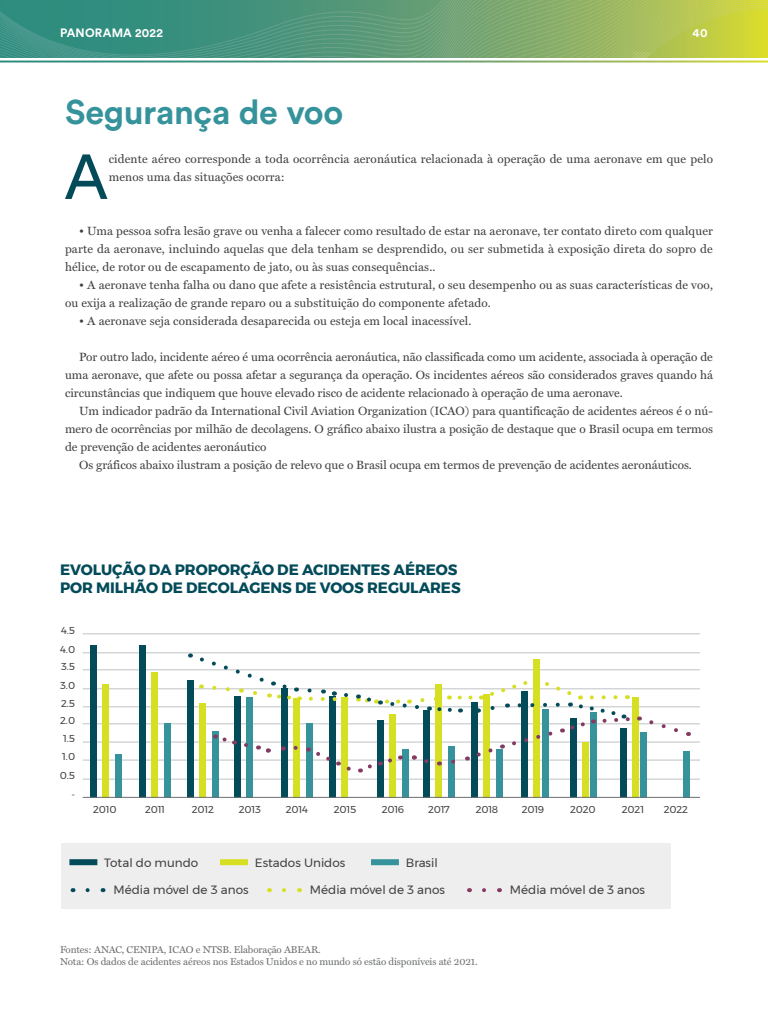
<style>
.page{position:relative;width:768px;height:1024px;background:#fff}
.page>*{position:absolute;margin:0;border:0;box-sizing:border-box;transform-origin:0 0}
.t1{font:62.8px "Circular Std";color:#044b5a}
.t2{font:700 34px "Circular Std";letter-spacing:-.01em;color:#36939c}
.t3{font:700 15px/18px "Montserrat";letter-spacing:-.005em;color:#044b5a}
.t4{font:12px/18px "Miller Text";letter-spacing:.005em;color:#414142}
.t5{font:12px "Montserrat";color:#414142}
.t6{font:700 12px "Circular Std";letter-spacing:.015em;color:#fff}
.t7{font:10px/12px "Miller Text";letter-spacing:-.01em;color:#6d6f71}
.t8{font:10px/18px "Montserrat";letter-spacing:-.01em;color:#414142}
</style>
<div class="page">
<svg style="left:0;top:0;width:768px;height:58px"></svg>
<svg style="left:632px;top:31px;width:136px;height:27px"></svg>
<hr style="left:83px;top:742px;width:617px;height:1px;background:#c0c2c4">
<hr style="left:83px;top:760px;width:617px;height:1px;background:#c0c2c4">
<hr style="left:83px;top:779px;width:617px;height:1px;background:#c0c2c4">
<hr style="left:83px;top:723px;width:617px;height:1px;background:#c0c2c4">
<hr style="left:83px;top:706px;width:617px;height:1px;background:#c0c2c4">
<hr style="left:83px;top:688px;width:617px;height:1px;background:#c0c2c4">
<hr style="left:83px;top:669px;width:617px;height:1px;background:#c0c2c4">
<hr style="left:83px;top:652px;width:617px;height:1px;background:#c0c2c4">
<hr style="left:83px;top:633px;width:617px;height:1px;background:#c0c2c4">
<div style="left:90px;top:645px;width:7px;height:153px;background:#044b5a"></div>
<div style="left:139px;top:645px;width:7px;height:152px;background:#044b5a"></div>
<div style="left:187px;top:680px;width:7px;height:118px;background:#044b5a"></div>
<div style="left:234px;top:696px;width:7px;height:102px;background:#044b5a"></div>
<div style="left:281px;top:688px;width:7px;height:110px;background:#044b5a"></div>
<div style="left:329px;top:696px;width:7px;height:102px;background:#044b5a"></div>
<div style="left:377px;top:721px;width:7px;height:77px;background:#044b5a"></div>
<div style="left:423px;top:710px;width:7px;height:88px;background:#044b5a"></div>
<div style="left:471px;top:702px;width:7px;height:96px;background:#044b5a"></div>
<div style="left:521px;top:692px;width:7px;height:106px;background:#044b5a"></div>
<div style="left:570px;top:719px;width:7px;height:79px;background:#044b5a"></div>
<div style="left:102px;top:684px;width:7px;height:113px;background:#d7df23"></div>
<div style="left:151px;top:672px;width:7px;height:125px;background:#d7df23"></div>
<div style="left:199px;top:704px;width:7px;height:94px;background:#d7df23"></div>
<div style="left:246px;top:697px;width:7px;height:101px;background:#36939c"></div>
<div style="left:293px;top:698px;width:7px;height:100px;background:#d7df23"></div>
<div style="left:341px;top:697px;width:7px;height:101px;background:#d7df23"></div>
<div style="left:389px;top:714px;width:7px;height:84px;background:#d7df23"></div>
<div style="left:435px;top:684px;width:7px;height:114px;background:#d7df23"></div>
<div style="left:483px;top:695px;width:7px;height:103px;background:#d7df23"></div>
<div style="left:533px;top:660px;width:7px;height:138px;background:#d7df23"></div>
<div style="left:582px;top:743px;width:7px;height:55px;background:#d7df23"></div>
<div style="left:115px;top:754px;width:7px;height:44px;background:#36939c"></div>
<div style="left:164px;top:723px;width:7px;height:75px;background:#36939c"></div>
<div style="left:212px;top:731px;width:7px;height:67px;background:#36939c"></div>
<div style="left:306px;top:723px;width:7px;height:75px;background:#36939c"></div>
<div style="left:402px;top:749px;width:7px;height:49px;background:#36939c"></div>
<div style="left:448px;top:747px;width:7px;height:51px;background:#36939c"></div>
<div style="left:496px;top:750px;width:7px;height:48px;background:#36939c"></div>
<div style="left:542px;top:710px;width:7px;height:88px;background:#36939c"></div>
<div style="left:590px;top:713px;width:7px;height:85px;background:#36939c"></div>
<div style="left:620px;top:729px;width:7px;height:69px;background:#044b5a"></div>
<div style="left:632px;top:697px;width:7px;height:101px;background:#d7df23"></div>
<div style="left:640px;top:732px;width:7px;height:66px;background:#36939c"></div>
<div style="left:683px;top:751px;width:7px;height:47px;background:#36939c"></div>
<hr style="left:83px;top:797px;width:617px;height:1px;background:#6d6f71">
<div style="left:61px;top:843px;width:610px;height:66px;background:#eeeeef"></div>
<div style="left:69px;top:859px;width:28px;height:6px;background:#044b5a"></div>
<div style="left:220px;top:859px;width:28px;height:6px;background:#d7df23"></div>
<div style="left:371px;top:859px;width:28px;height:6px;background:#36939c"></div>
<svg style="left:646px;top:720px;width:43px;height:16px"></svg>
<svg style="left:197px;top:657px;width:443px;height:116px"></svg>
<p class="t6" style="left:60px;top:25px;width:104px">PANORAMA 2022</p>
<p class="t6" style="left:693px;top:25px;width:16px">40</p>
<h2 class="t2" style="left:65px;top:90px;width:280px">Segurança de voo</h2>
<h1 class="t1" style="left:64px;top:139px;width:45px">A</h1>
<p class="t4" style="left:109px;top:150px;width:606px">cidente aéreo corresponde a toda ocorrência aeronáutica relacionada à operação de uma aeronave em que pelo menos uma das situações ocorra:</p>
<p class="t4" style="left:65px;top:222px;width:649px;text-align:justify;text-indent:14px">• Uma pessoa sofra lesão grave ou venha a falecer como resultado de estar na aeronave, ter contato direto com qualquer parte da aeronave, incluindo aquelas que dela tenham se desprendido, ou ser submetida à exposição direta do sopro de hélice, de rotor ou de escapamento de jato, ou às suas consequências..</p>
<p class="t4" style="left:65px;top:276px;width:650px;text-indent:14px">• A aeronave tenha falha ou dano que afete a resistência estrutural, o seu desempenho ou as suas características de voo, ou exija a realização de grande reparo ou a substituição do componente afetado.</p>
<p class="t4" style="left:79px;top:312px;width:394px">• A aeronave seja considerada desaparecida ou esteja em local inacessível.</p>
<p class="t4" style="left:65px;top:348px;width:650px;text-align:justify;text-indent:14px">Por outro lado, incidente aéreo é uma ocorrência aeronáutica, não classificada como um acidente, associada à operação de uma aeronave, que afete ou possa afetar a segurança da operação. Os incidentes aéreos são considerados graves quando há circunstâncias que indiquem que houve elevado risco de acidente relacionado à operação de uma aeronave.</p>
<p class="t4" style="left:79px;top:402px;width:635px">Um indicador padrão da International Civil Aviation Organization (ICAO) para quantificação de acidentes aéreos é o nú-</p>
<p class="t4" style="left:65px;top:420px;width:649px">mero de ocorrências por milhão de decolagens. O gráfico abaixo ilustra a posição de destaque que o Brasil ocupa em termos</p>
<p class="t4" style="left:65px;top:438px;width:203px">de prevenção de acidentes aeronáutico</p>
<p class="t4" style="left:79px;top:456px;width:614px">Os gráficos abaixo ilustram a posição de relevo que o Brasil ocupa em termos de prevenção de acidentes aeronáuticos.</p>
<p class="t3" style="left:60px;top:560px;width:402px">EVOLUÇÃO DA PROPORÇÃO DE ACIDENTES AÉREOS<br>POR MILHÃO DE DECOLAGENS DE VOOS REGULARES</p>
<p class="t8" style="left:61px;top:622px;width:16px">4.5</p>
<p class="t8" style="left:60px;top:641px;width:17px">4.0</p>
<p class="t8" style="left:61px;top:658px;width:16px">3.5</p>
<p class="t8" style="left:60px;top:677px;width:17px">3.0</p>
<p class="t8" style="left:61px;top:695px;width:16px">2.5</p>
<p class="t8" style="left:60px;top:712px;width:16px">2.0</p>
<p class="t8" style="left:62px;top:730px;width:14px">1.5<br>1.0</p>
<p class="t8" style="left:60px;top:767px;width:17px">0.5</p>
<p class="t8" style="left:71px;top:785px;width:5px">-</p>
<p class="t8" style="left:93px;top:800px;width:25px">2010</p>
<p class="t8" style="left:145px;top:800px;width:21px">2011</p>
<p class="t8" style="left:192px;top:800px;width:24px">2012</p>
<p class="t8" style="left:239px;top:800px;width:24px">2013</p>
<p class="t8" style="left:286px;top:800px;width:24px">2014</p>
<p class="t8" style="left:334px;top:800px;width:24px">2015</p>
<p class="t8" style="left:382px;top:800px;width:24px">2016</p>
<p class="t8" style="left:428px;top:800px;width:23px">2017</p>
<p class="t8" style="left:476px;top:800px;width:24px">2018</p>
<p class="t8" style="left:522px;top:800px;width:24px">2019</p>
<p class="t8" style="left:570px;top:800px;width:27px">2020</p>
<p class="t8" style="left:622px;top:800px;width:24px">2021</p>
<p class="t8" style="left:664px;top:800px;width:26px">2022</p>
<p class="t5" style="left:104px;top:853px;width:95px">Total do mundo</p>
<p class="t5" style="left:255px;top:853px;width:92px">Estados Unidos</p>
<p class="t5" style="left:406px;top:853px;width:33px">Brasil</p>
<p class="t5" style="left:114px;top:881px;width:137px">Média móvel de 3 anos</p>
<p class="t5" style="left:310px;top:881px;width:137px">Média móvel de 3 anos</p>
<p class="t5" style="left:510px;top:881px;width:137px">Média móvel de 3 anos</p>
<p class="t7" style="left:60px;top:943px;width:419px">Fontes: ANAC, CENIPA, ICAO e NTSB. Elaboração ABEAR.<br>Nota: Os dados de acidentes aéreos nos Estados Unidos e no mundo só estão disponíveis até 2021.</p>
</div>
